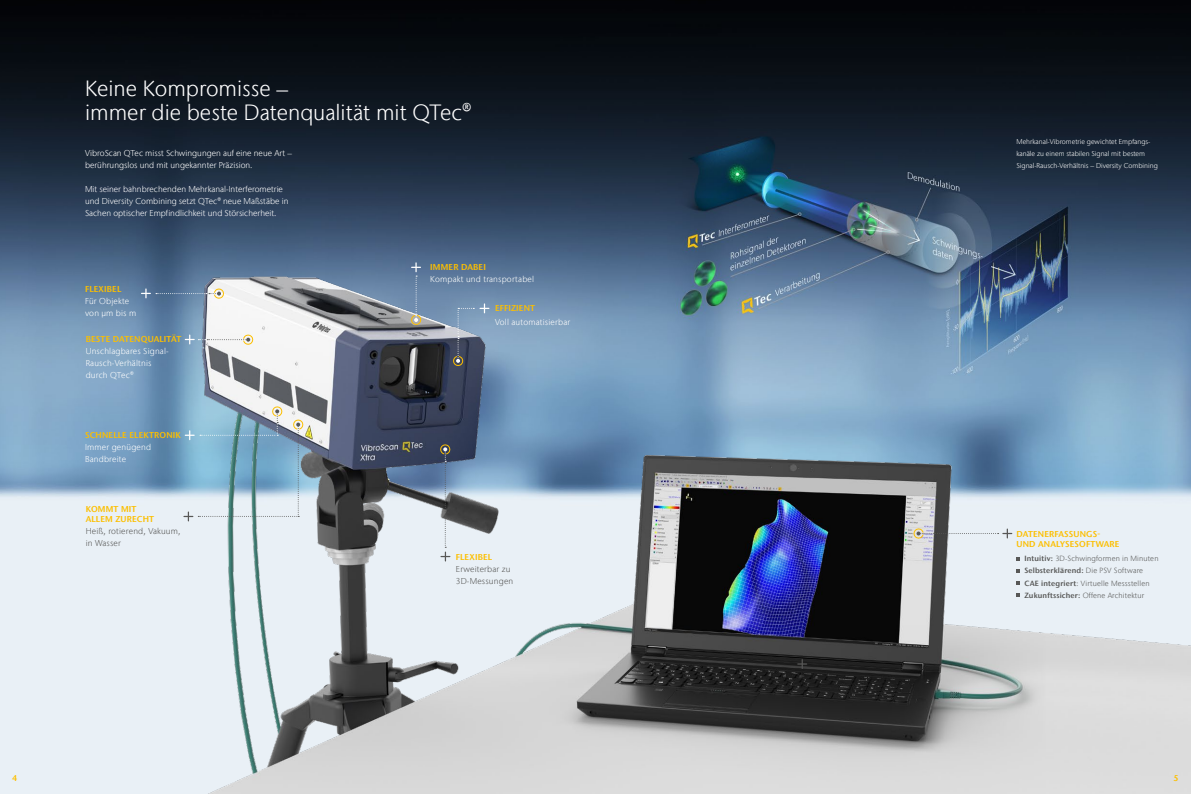
<style>
.page{position:relative;width:1191px;height:794px;background:#fff}
.page>*{position:absolute;margin:0;border:0;box-sizing:border-box;transform-origin:0 0}
.t1{font:300 22px/24px "Stone Sans IIITC Com";color:#fff}
.t2{font:300 8.5px/12px "Stone Sans IIITC Com";color:#fff}
.t3{font:300 8.5px/12px "Stone Sans IIITC Com";letter-spacing:.02em;color:#fff}
.t4{font:600 8.5px/10px "Stone Sans IIITC Com";letter-spacing:.02em;color:#fcbf00}
.t5{font:300 8.5px/12px "Stone Sans IIITC Com";letter-spacing:.02em;color:#575756}
.t6{font:300 7.5px/12px "Stone Sans IIITC Com";letter-spacing:.02em;color:#575756}
.t7{font:300 7px/12px "Stone Sans IIITC Com";color:#fff}
.s1{font-weight:600}
</style>
<div class="page">
<img style="left:0;top:0;width:1191px;height:794px">
<img style="left:123px;top:219px;width:1068px;height:575px">
<svg style="left:480px;top:304px;width:9px;height:9px"></svg>
<svg style="left:156px;top:288px;width:69px;height:11px"></svg>
<svg style="left:142px;top:289px;width:8px;height:9px"></svg>
<svg style="left:798px;top:659px;width:8px;height:9px"></svg>
<svg style="left:912px;top:527px;width:99px;height:12px"></svg>
<svg style="left:439px;top:443px;width:12px;height:118px"></svg>
<svg style="left:1016px;top:557px;width:4px;height:4px"></svg>
<svg style="left:1016px;top:569px;width:4px;height:4px"></svg>
<svg style="left:1016px;top:581px;width:4px;height:4px"></svg>
<svg style="left:1016px;top:593px;width:4px;height:4px"></svg>
<svg style="left:452px;top:308px;width:22px;height:59px"></svg>
<svg style="left:410px;top:263px;width:12px;height:63px"></svg>
<svg style="left:185px;top:334px;width:69px;height:11px"></svg>
<svg style="left:184px;top:405px;width:120px;height:116px;background:#99bccf"></svg>
<h1 class="t1" style="left:85px;top:76px;width:388px">Keine Kompromisse –<br>immer die beste Datenqualität mit QTec®</h1>
<p class="t2" style="left:85px;top:147px;width:208px">VibroScan QTec misst Schwingungen auf eine neue Art – berührungslos und mit ungekannter Präzision.</p>
<p class="t2" style="left:85px;top:183px;width:205px">Mit seiner bahnbrechenden Mehrkanal-Interferometrie und Diversity Combining setzt QTec® neue Maßstäbe in<br>Sachen optischer Empfindlichkeit und Störsicherheit.</p>
<p class="t4" style="left:430px;top:262px;width:57px">IMMER DABEI</p>
<p class="t3" style="left:430px;top:273px;width:105px">Kompakt und transportabel</p>
<p class="t4" style="left:85px;top:284px;width:38px">FLEXIBEL</p>
<p class="t3" style="left:85px;top:295px;width:53px">Für Objekte von µm bis m</p>
<p class="t4" style="left:495px;top:302px;width:42px">EFFIZIENT</p>
<p class="t3" style="left:495px;top:316px;width:77px">Voll automatisierbar</p>
<p class="t4" style="left:86px;top:334px;width:97px">BESTE DATENQUALITÄT</p>
<p class="t3" style="left:86px;top:345px;width:85px">Unschlagbares Signal-<br>Rausch-Verhältnis durch QTec®</p>
<p class="t4" style="left:85px;top:430px;width:97px">SCHNELLE ELEKTRONIK</p>
<p class="t3" style="left:85px;top:441px;width:68px">Immer genügend<br>Bandbreite</p>
<p class="t7" style="left:1016px;top:136px;width:143px">Mehrkanal-Vibrometrie gewichtet Empfangs&shy;kanäle zu einem stabilen Signal mit bestem<br>Signal-Rausch-Verhältnis – Diversity Combining</p>
<p class="t4" style="left:86px;top:504px;width:70px">KOMMT MIT<br>ALLEM ZURECHT</p>
<p class="t5" style="left:86px;top:525px;width:96px">Heiß, rotierend, Vakuum, in Wasser</p>
<p class="t4" style="left:1016px;top:528px;width:105px">DATENERFASSUNGS-<br>UND ANALYSESOFTWARE</p>
<p class="t6" style="left:1024px;top:553px;width:136px"><span class="s1">Intuitiv:</span> 3D-Schwingformen in Minuten <span class="s1">Selbsterklärend:</span> Die PSV Software <span class="s1">CAE integriert</span>: Virtuelle Messstellen <span class="s1">Zukunftssicher:</span> Offene Architektur</p>
<p class="t4" style="left:456px;top:552px;width:38px">FLEXIBEL</p>
<p class="t5" style="left:456px;top:563px;width:59px">Erweiterbar zu<br>3D-Messungen</p>
<p class="t4" style="left:12px;top:772px;width:7px">4</p>
<p class="t4" style="left:1173px;top:772px;width:7px">5</p>
</div>
